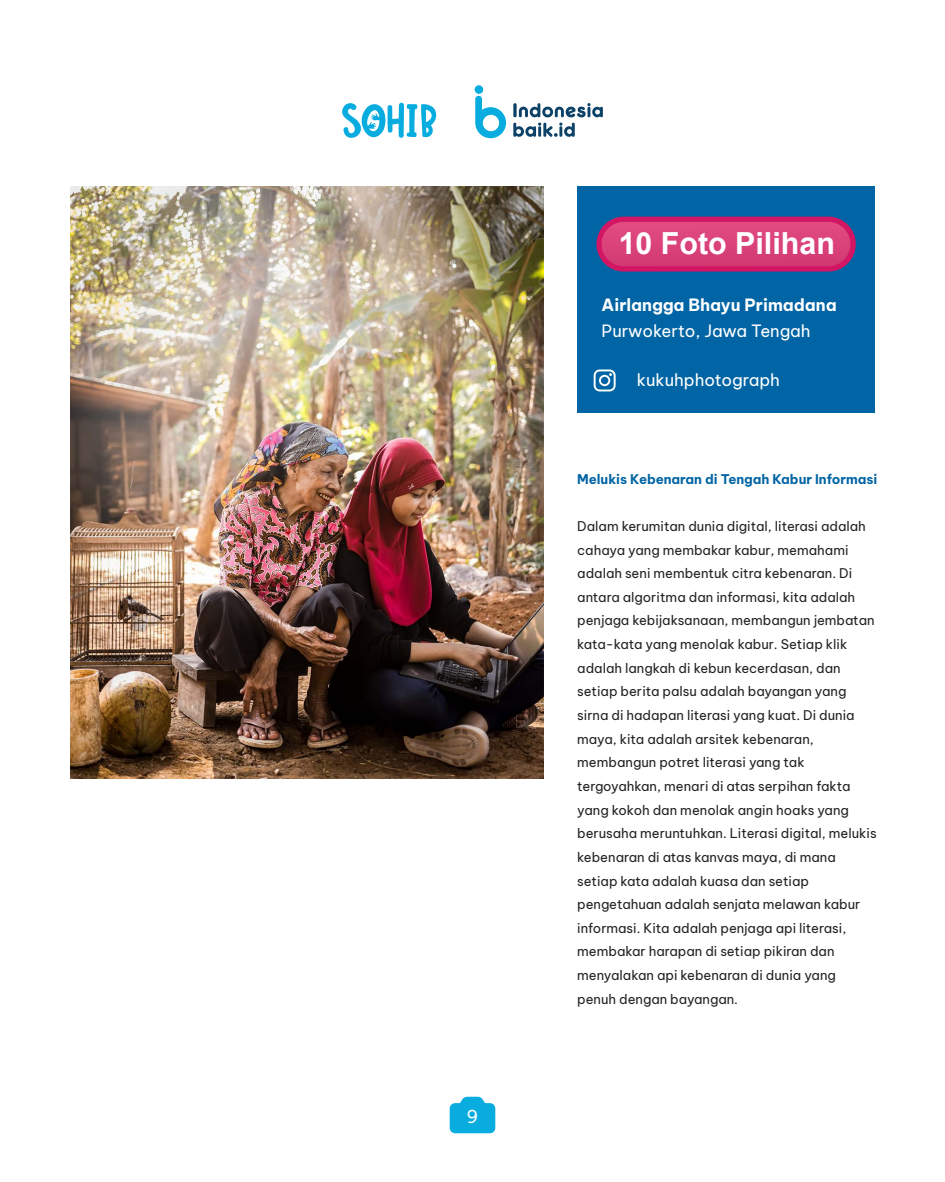
<style>
.page{position:relative;width:945px;height:1182px;background:#fff}
.page>*{position:absolute;margin:0;border:0;box-sizing:border-box;transform-origin:0 0}
.t1{font:700 30.36px "Arial";color:#fff}
.t2{font:17.5px "Be Vietnam Pro";color:#fff}
.t3{font:16.62px "Be Vietnam Pro";color:#fff}
.t4{font:700 16.62px "Be Vietnam Pro";color:#fff}
.t5{font:13.12px/23.6px "Be Vietnam Pro";color:#222}
.t6{font:700 13.12px "Be Vietnam Pro";color:#0164a4}
</style>
<div class="page">
<svg style="left:342px;top:103px;width:94px;height:35px"></svg>
<svg style="left:475px;top:96px;width:31px;height:42px"></svg>
<div style="left:475px;top:85px;width:8px;height:9px;background:#08acdf;border-radius:50%"></div>
<svg style="left:513px;top:103px;width:90px;height:34px"></svg>
<svg style="left:450px;top:1096px;width:45px;height:37px;background:#26b6e2"></svg>
<div style="left:577px;top:186px;width:298px;height:227px;background:#0164a4"></div>
<svg style="left:594px;top:369px;width:22px;height:22px"></svg>
<div style="left:596px;top:216px;width:260px;height:55px;background:#d21664;border-radius:27px"></div>
<div style="left:601px;top:222px;width:250px;height:44px;background:#da437a;border-radius:22px"></div>
<img style="left:70px;top:186px;width:473px;height:592px">
<h2 class="t2" style="left:467px;top:1108px;width:13px">9</h2>
<h1 class="t1" style="left:619px;top:225px;width:218px">10 Foto Pilihan</h1>
<p class="t4" style="left:602px;top:298px;width:237px">Airlangga Bhayu Primadana</p>
<p class="t3" style="left:602px;top:323px;width:210px">Purwokerto, Jawa Tengah</p>
<p class="t3" style="left:637px;top:372px;width:145px">kukuhphotograph</p>
<p class="t6" style="left:577px;top:473px;width:302px">Melukis Kebenaran di Tengah Kabur Informasi</p>
<p class="t5" style="left:577px;top:515px;width:301px">Dalam kerumitan dunia digital, literasi adalah cahaya yang membakar kabur, memahami adalah seni membentuk citra kebenaran. Di antara algoritma dan informasi, kita adalah penjaga kebijaksanaan, membangun jembatan kata-kata yang menolak kabur. Setiap klik adalah langkah di kebun kecerdasan, dan setiap berita palsu adalah bayangan yang sirna di hadapan literasi yang kuat. Di dunia maya, kita adalah arsitek kebenaran, membangun potret literasi yang tak tergoyahkan, menari di atas serpihan fakta yang kokoh dan menolak angin hoaks yang berusaha meruntuhkan. Literasi digital, melukis kebenaran di atas kanvas maya, di mana setiap kata adalah kuasa dan setiap pengetahuan adalah senjata melawan kabur informasi. Kita adalah penjaga api literasi, membakar harapan di setiap pikiran dan menyalakan api kebenaran di dunia yang penuh dengan bayangan.</p>
</div>
